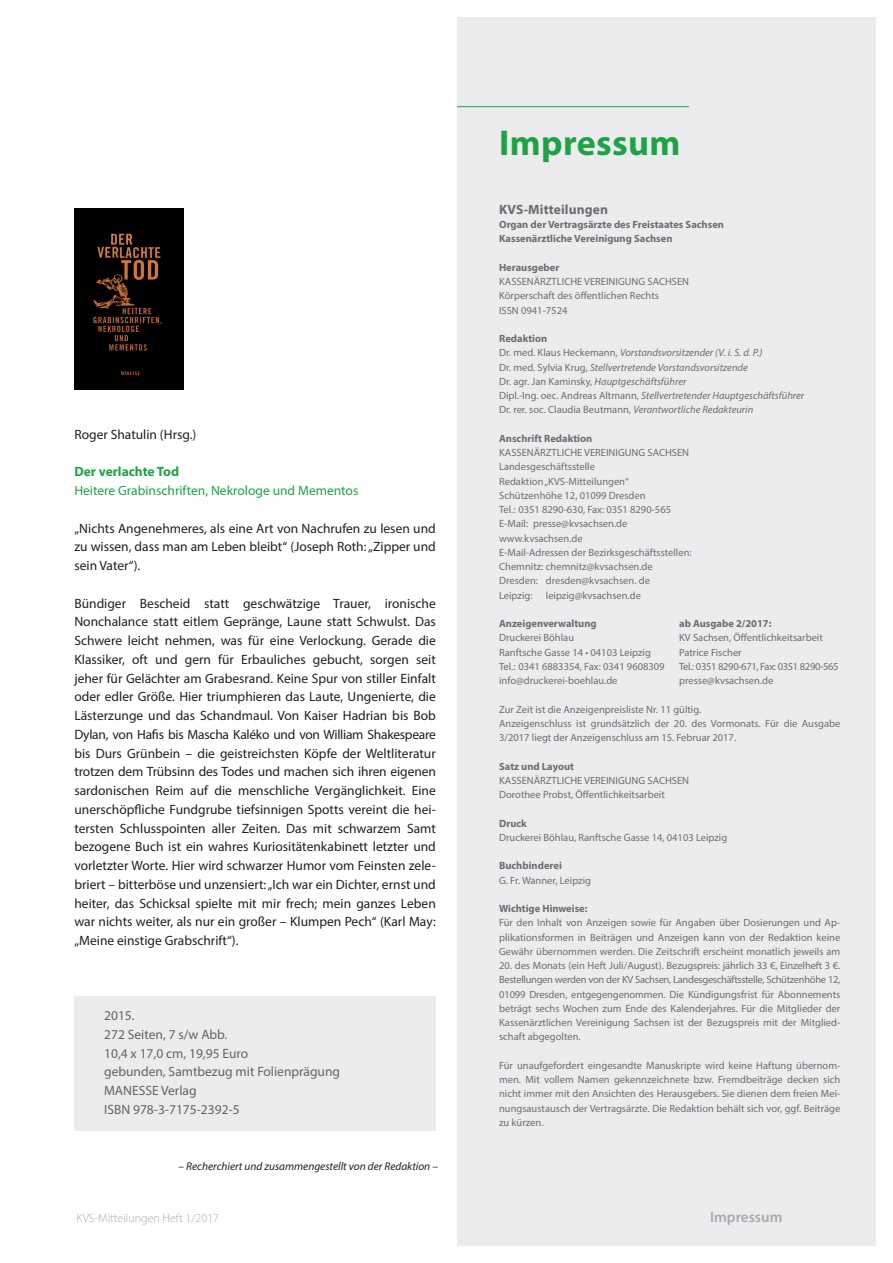
<style>
.page{position:relative;width:893px;height:1263px;background:#fff}
.page>*{position:absolute;margin:0;border:0;box-sizing:border-box;transform-origin:0 0}
.t1{font:700 36px "Myriad Pro";letter-spacing:.01em;color:#1fa245}
.t2{font:600 15px "Myriad Pro";color:#a8a9ad}
.t3{font:13.5px/18.8px "Myriad Pro";color:#231f20;text-align:justify}
.t4{font:13.5px/18.8px "Myriad Pro";color:#636366}
.t5{font:13.5px "Myriad Pro";color:#1fa245}
.t6{font:700 13.5px "Myriad Pro";letter-spacing:.01em;color:#6c6d70}
.t7{font:700 13.5px "Myriad Pro";color:#1fa245}
.t8{font:300 12px "Myriad Pro";color:#a8a9ad}
.t9{font:italic 11.25px "Myriad Pro";color:#231f20}
.t10{font:10.5px/14.2px "Myriad Pro";color:#6c6d70}
.t11{font:italic 10.5px/14.2px "Myriad Pro";color:#6c6d70}
.t12{font:700 10.5px/14.2px "Myriad Pro";color:#6c6d70}
.t13{font:10.5px "Myriad Pro";letter-spacing:-.03em;color:#6c6d70}
.s1{font-weight:700;font-style:normal}
.s2{font-style:normal}
</style>
<div class="page">
<div style="left:457px;top:17px;width:419px;height:1229px;background:#ececee"></div>
<img style="left:74px;top:208px;width:109px;height:182px">
<hr style="left:457px;top:106px;width:232px;height:1px;background:#1fa245">
<div style="left:74px;top:996px;width:362px;height:134px;background:#ececee"></div>
<p class="t3" style="left:74px;top:425px;width:124px">Roger Shatulin (Hrsg.)</p>
<p class="t7" style="left:74px;top:463px;width:106px">Der verlachte Tod</p>
<p class="t5" style="left:74px;top:482px;width:285px">Heitere Grabinschriften, Nekrologe und Mementos</p>
<p class="t3" style="left:74px;top:518px;width:363px">„Nichts Angenehmeres, als eine Art von Nachrufen zu lesen und zu wissen, dass man am Leben bleibt“ (Joseph Roth: „Zipper und sein Vater“).</p>
<p class="t3" style="left:74px;top:593px;width:363px">Bündiger Bescheid statt geschwätzige Trauer, ironische Nonchalance statt eitlem Gepränge, Laune statt Schwulst. Das Schwere leicht nehmen, was für eine Verlockung. Gerade die Klassiker, oft und gern für Erbauliches gebucht, sorgen seit jeher für Gelächter am Grabesrand. Keine Spur von stiller Einfalt oder edler Größe. Hier triumphieren das Laute, Ungenierte, die Lästerzunge und das Schandmaul. Von Kaiser Hadrian bis Bob Dylan, von Hafis bis Mascha Kaléko und von William Shakespeare bis Durs Grünbein – die geistreichsten Köpfe der Weltliteratur trotzen dem Trübsinn des Todes und machen sich ihren eigenen sardonischen Reim auf die menschliche Vergänglichkeit. Eine unerschöpfliche Fundgrube tiefsinnigen Spotts vereint die hei&shy;tersten Schlusspointen aller Zeiten. Das mit schwarzem Samt bezogene Buch ist ein wahres Kuriositätenkabinett letzter und vorletzter Worte. Hier wird schwarzer Humor vom Feinsten zele&shy;briert – bitterböse und unzensiert: „Ich war ein Dichter, ernst und heiter, das Schicksal spielte mit mir frech; mein ganzes Leben war nichts weiter, als nur ein großer – Klumpen Pech“ (Karl May: „Meine einstige Grabschrift“).</p>
<p class="t4" style="left:104px;top:1006px;width:237px">2015.<br>272 Seiten, 7 s/w Abb.<br>10,4 x 17,0 cm, 19,95 Euro<br>gebunden, Samtbezug mit Folienprägung<br>MANESSE Verlag<br>ISBN 978-3-7175-2392-5</p>
<p class="t9" style="left:179px;top:1159px;width:261px">– Recherchiert und zusammengestellt von der Redaktion –</p>
<h1 class="t1" style="left:499px;top:120px;width:183px">Impressum</h1>
<p class="t6" style="left:499px;top:200px;width:110px">KVS-Mitteilungen</p>
<p class="t12" style="left:499px;top:217px;width:226px">Organ der Vertragsärzte des Freistaates Sachsen<br>Kassenärztliche Vereinigung Sachsen</p>
<p class="t12" style="left:499px;top:260px;width:62px">Herausgeber</p>
<p class="t10" style="left:499px;top:274px;width:192px">KASSENÄRZTLICHE VEREINIGUNG SACHSEN<br>Körperschaft des öffentlichen Rechts<br>ISSN 0941-7524</p>
<p class="t11" style="left:499px;top:331px;width:307px"><span class="s1">Redaktion<br></span><span class="s2">Dr. med. Klaus Heckemann,</span> Vorstandsvorsitzender (V. i. S. d. P.)<br><span class="s2">Dr. med. Sylvia Krug,</span> Stellvertretende Vorstandsvorsitzende<br><span class="s2">Dr. agr. Jan Kaminsky,</span> Hauptgeschäftsführer<br><span class="s2">Dipl.-Ing. oec. Andreas Altmann,</span> Stellvertretender Hauptgeschäftsführer <span class="s2">Dr. rer. soc. Claudia Beutmann,</span> Verantwortliche Redakteurin</p>
<p class="t12" style="left:499px;top:431px;width:95px">Anschrift Redaktion</p>
<p class="t10" style="left:499px;top:445px;width:194px">KASSENÄRZTLICHE VEREINIGUNG SACHSEN<br>Landesgeschäftsstelle<br>Redaktion „KVS-Mitteilungen“<br>Schützenhöhe 12, 01099 Dresden<br>Tel.: 0351 8290-630, Fax: 0351 8290-565<br>E-Mail: presse@kvsachsen.de www.kvsachsen.de<br>E-Mail-Adressen der Bezirksgeschäftsstellen:<br>Chemnitz: chemnitz@kvsachsen.de<br>Dresden: dresden@kvsachsen. de<br>Leipzig:</p>
<p class="t10" style="left:546px;top:588px;width:97px">leipzig@kvsachsen.de</p>
<p class="t12" style="left:499px;top:616px;width:99px">Anzeigenverwaltung</p>
<p class="t12" style="left:679px;top:616px;width:94px">ab Ausgabe 2/2017:</p>
<p class="t10" style="left:499px;top:630px;width:77px">Druckerei Böhlau</p>
<p class="t10" style="left:679px;top:630px;width:145px">KV Sachsen, Öffentlichkeitsarbeit</p>
<p class="t10" style="left:499px;top:645px;width:153px">Ranftsche Gasse 14 • 04103 Leipzig</p>
<p class="t10" style="left:679px;top:645px;width:64px">Patrice Fischer</p>
<p class="t10" style="left:499px;top:659px;width:167px">Tel.: 0341 6883354, Fax: 0341 9608309</p>
<p class="t13" style="left:679px;top:660px;width:161px">Tel.: 0351 8290-671, Fax: 0351 8290-565</p>
<p class="t10" style="left:499px;top:673px;width:120px">info@druckerei-boehlau.de</p>
<p class="t10" style="left:679px;top:673px;width:96px">presse@kvsachsen.de</p>
<p class="t10" style="left:499px;top:702px;width:343px">Zur Zeit ist die Anzeigenpreisliste Nr. 11 gültig.<br>Anzeigenschluss ist grundsätzlich der 20. des Vormonats. Für die Ausgabe<br>3/2017 liegt der Anzeigenschluss am 15. Februar 2017.</p>
<p class="t12" style="left:499px;top:758px;width:76px">Satz und Layout</p>
<p class="t10" style="left:499px;top:773px;width:192px">KASSENÄRZTLICHE VEREINIGUNG SACHSEN<br>Dorothee Probst, Öffentlichkeitsarbeit</p>
<p class="t12" style="left:499px;top:815px;width:29px">Druck</p>
<p class="t10" style="left:499px;top:830px;width:230px">Druckerei Böhlau, Ranftsche Gasse 14, 04103 Leipzig</p>
<p class="t12" style="left:499px;top:858px;width:64px">Buchbinderei</p>
<p class="t10" style="left:499px;top:873px;width:93px">G. Fr. Wanner, Leipzig</p>
<p class="t12" style="left:499px;top:901px;width:90px">Wichtige Hinweise:</p>
<p class="t10" style="left:499px;top:915px;width:343px;text-align:justify">Für den Inhalt von Anzeigen sowie für Angaben über Dosierungen und Ap&shy;plikationsformen in Beiträgen und Anzeigen kann von der Redaktion keine Gewähr übernommen werden. Die Zeitschrift erscheint monatlich jeweils am</p>
<p class="t10" style="left:499px;top:958px;width:343px;text-align:justify">20. des Monats (ein Heft Juli/August). Bezugspreis: jährlich 33 €, Einzelheft 3 €.<br>Bestellungen werden von der KV Sachsen, Landesgeschäftsstelle, Schützenhöhe 12, 01099 Dresden, entgegengenommen. Die Kündigungsfrist für Abonnements beträgt sechs Wochen zum Ende des Kalenderjahres. Für die Mitglieder der Kassenärztlichen Vereinigung Sachsen ist der Bezugspreis mit der Mitglied&shy;schaft abgegolten.</p>
<p class="t10" style="left:499px;top:1058px;width:343px;text-align:justify">Für unaufgefordert eingesandte Manuskripte wird keine Haftung übernom&shy;men. Mit vollem Namen gekennzeichnete bzw. Fremdbeiträge decken sich nicht immer mit den Ansichten des Herausgebers. Sie dienen dem freien Mei&shy;nungsaustausch der Vertragsärzte. Die Redaktion behält sich vor, ggf. Beiträge zu kürzen.</p>
<p class="t8" style="left:77px;top:1211px;width:144px">KVS-Mitteilungen Heft 1/2017</p>
<h2 class="t2" style="left:710px;top:1208px;width:74px">Impressum</h2>
</div>
